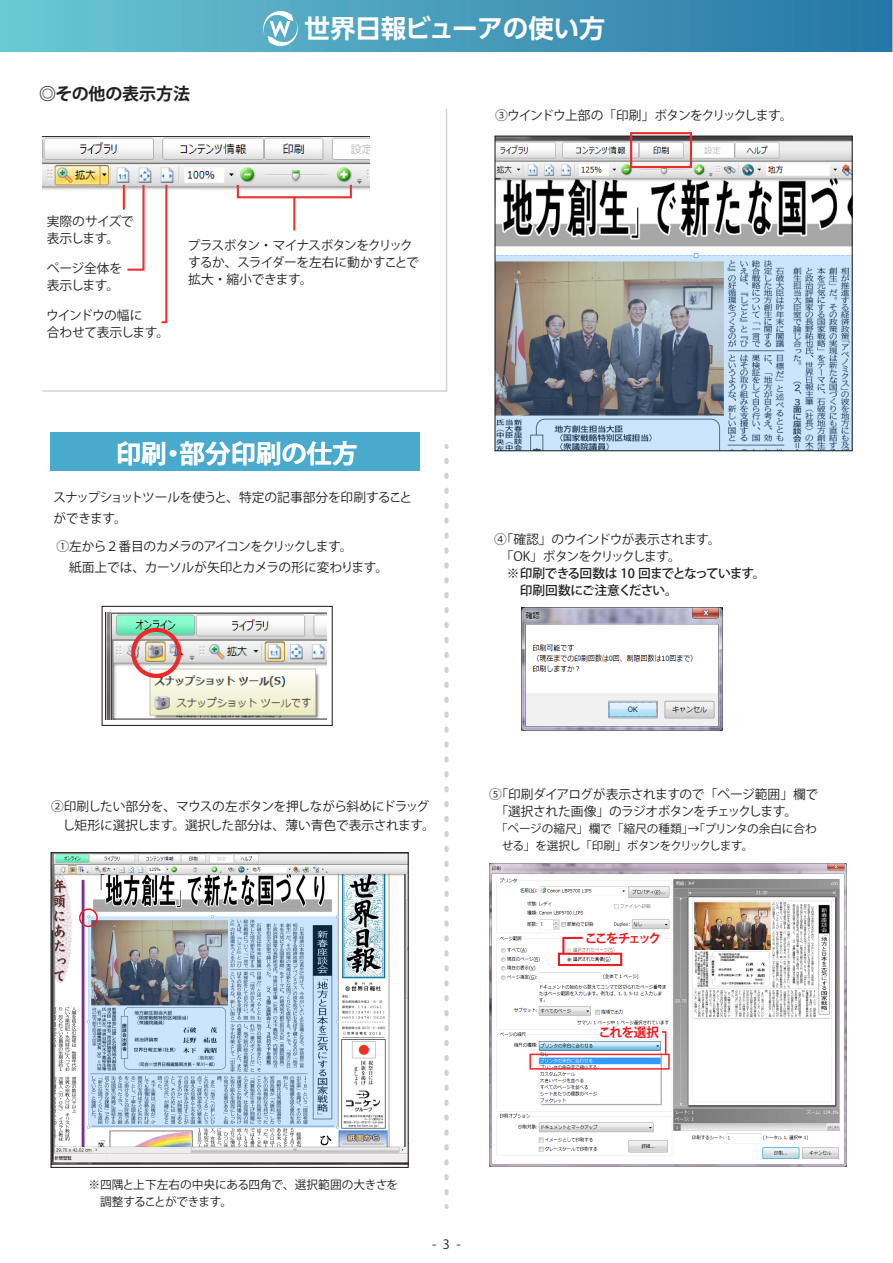
<style>
.page{position:relative;width:893px;height:1263px;background:#fff}
.page>*{position:absolute;margin:0;border:0;box-sizing:border-box;transform-origin:0 0}
.t1{font:700 25.5px "UD Shin Go Pro De";letter-spacing:-.005em;color:#fff}
.t2{font:700 25.5px "Koz Go Pro";color:#fff}
.t3{font:700 16.95px "Koz Go Pro";letter-spacing:-.01em;color:#231f20}
.t4{font:12.75px/17px "Koz Go Pro";letter-spacing:-.04em;color:#231f20}
.t5{font:500 12.75px/17px "Koz Go Pro";letter-spacing:-.06em;color:#231f20}
.t6{font:12.75px "Koz Go Pro";letter-spacing:-.09em;color:#231f20}
.t7{font:12.75px/17px "Koz Go Pro";letter-spacing:-.02em;color:#231f20}
.t8{font:700 12.75px "Koz Go Pro";letter-spacing:-.185em;color:#ee1d23}
.t9{font:700 12.75px "Koz Go Pro";letter-spacing:-.135em;color:#ee1d23}
.t10{font:11.7px/17px "Koz Go Pro";letter-spacing:-.02em;color:#231f20}
</style>
<div class="page">
<div style="left:50px;top:433px;width:370px;height:38px;background:#49aacd"></div>
<img style="left:105px;top:612px;width:222px;height:108px">
<div style="left:102px;top:606px;width:230px;height:120px;border:1px solid #211613"></div>
<div style="left:131px;top:628px;width:50px;height:50px;border:4px solid #ee2928;border-radius:50%"></div>
<img style="left:52px;top:854px;width:355px;height:311px">
<div style="left:50px;top:852px;width:359px;height:316px;border:1px solid #231f20"></div>
<img style="left:496px;top:138px;width:355px;height:311px">
<div style="left:494px;top:136px;width:359px;height:315px;border:1px solid #231f20"></div>
<div style="left:630px;top:132px;width:62px;height:36px;border:2px solid #ee2928"></div>
<img style="left:522px;top:607px;width:201px;height:123px">
<img style="left:489px;top:863px;width:357px;height:303px">
<div style="left:529px;top:1054px;width:141px;height:16px;border:2px solid #ee2928"></div>
<div style="left:558px;top:953px;width:64px;height:13px;border:2px solid #ee1d23"></div>
<svg style="left:561px;top:936px;width:24px;height:19px"></svg>
<svg style="left:660px;top:1030px;width:7px;height:26px"></svg>
<svg style="left:444px;top:460px;width:5px;height:736px"></svg>
<div style="left:0;top:0;width:893px;height:51px;background:linear-gradient(to right,#6cc8d3,#2775a5)"></div>
<svg style="left:42px;top:108px;width:406px;height:284px"></svg>
<svg style="left:262px;top:9px;width:37px;height:39px"></svg>
<hr style="left:892px;top:0;width:1px;height:51px;background:#6acad4">
<div style="left:79px;top:908px;width:19px;height:19px;border:2px solid #ee1d23;border-radius:50%"></div>
<h2 class="t3" style="left:39px;top:83px;width:153px">◎その他の表示方法</h2>
<h1 class="t1" style="left:305px;top:8px;width:302px">世界日報ビューアの使い方</h1>
<p class="t6" style="left:495px;top:107px;width:299px">③ウインドウ上部の「印刷」ボタンをクリックします。</p>
<p class="t4" style="left:47px;top:213px;width:89px">実際のサイズで表示します。</p>
<p class="t7" style="left:47px;top:260px;width:77px">ページ全体を表示します。</p>
<p class="t4" style="left:46px;top:308px;width:125px">ウインドウの幅に<br>合わせて表示します。</p>
<p class="t4" style="left:188px;top:237px;width:233px">プラスボタン・マイナスボタンをクリックするか、スライダーを左右に動かすことで拡大・縮小できます。</p>
<h1 class="t2" style="left:116px;top:437px;width:243px">印刷・部分印刷の仕方</h1>
<p class="t4" style="left:53px;top:487px;width:361px;line-height:21.3px">スナップショットツールを使うと、特定の記事部分を印刷することができます。</p>
<p class="t4" style="left:56px;top:536px;width:333px;line-height:21.3px">①左から２番目のカメラのアイコンをクリックします。<br>　紙面上では、カーソルが矢印とカメラの形に変わります。</p>
<p class="t4" style="left:501px;top:531px;width:222px;text-indent:-6px">④「確認」のウインドウが表示されます。「OK」ボタンをクリックします。</p>
<p class="t5" style="left:520px;top:565px;width:247px;text-indent:-13px">※印刷できる回数は 10 回までとなっています。印刷回数にご注意ください。</p>
<p class="t4" style="left:63px;top:797px;width:374px;line-height:19.2px;text-indent:-11px">②印刷したい部分を、マウスの左ボタンを押しながら斜めにドラッグし矩形に選択します。選択した部分は、薄い青色で表示されます。</p>
<p class="t4" style="left:495px;top:786px;width:324px;text-indent:-6px">⑤「印刷ダイアログが表示されますので「ページ範囲」欄で「選択された画像」のラジオボタンをチェックします。</p>
<p class="t10" style="left:502px;top:821px;width:317px;text-indent:-6px">「ページの縮尺」欄で「縮尺の種類」→「プリンタの余白に合わせる」を選択し「印刷」ボタンをクリックします。</p>
<p class="t8" style="left:585px;top:930px;width:78px">ここをチェック</p>
<p class="t9" style="left:598px;top:1024px;width:62px">これを選択</p>
<p class="t10" style="left:88px;top:1177px;width:311px">※四隅と上下左右の中央にある四角で、選択範囲の大きさを　調整することができます。</p>
<p class="t4" style="left:432px;top:1236px;width:30px">-3-</p>
</div>
